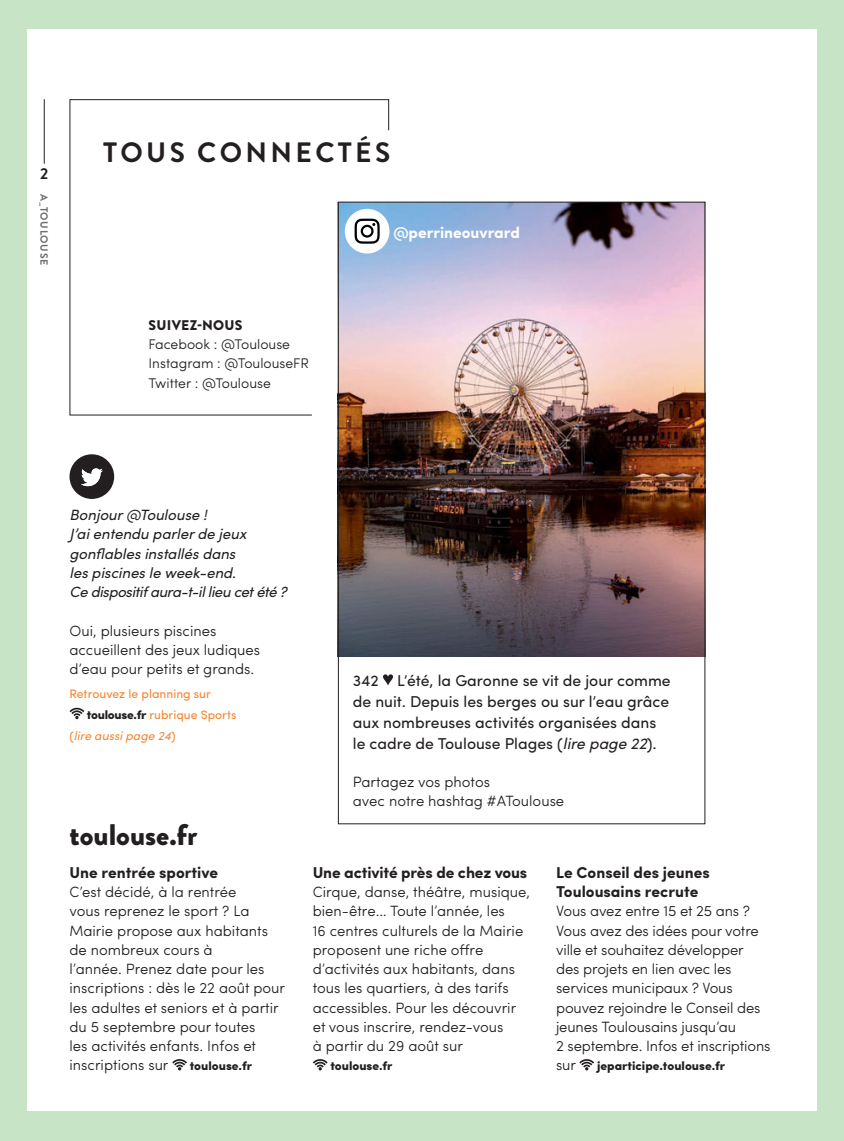
<style>
.page{position:relative;width:844px;height:1141px;background:#fff}
.page>*{position:absolute;margin:0;border:0;box-sizing:border-box;transform-origin:0 0}
.t1{font:900 29.75px "Brandon Grotesque";color:#231f20}
.t2{font:700 28px "Brandon Grotesque";letter-spacing:.12em;color:#231f20}
.t3{font:15.75px/21px "Sofia Pro";color:#231f20}
.t4{font:700 15.75px/19.2px "Sofia Pro";color:#231f20}
.t5{font:700 15.75px "Sofia Pro";color:#fff}
.t6{font:700 15.75px "Brandon Grotesque";color:#231f20}
.t7{font:300 14.88px/19.2px "Sofia Pro";color:#231f20}
.t8{font:italic 14.88px/19.2px "Sofia Pro";color:#231f20}
.t9{font:300 14px/19.2px "Sofia Pro";color:#231f20}
.t10{font:900 14px "Brandon Grotesque";letter-spacing:.02em;color:#231f20}
.t11{font:12.25px "Sofia Pro";color:#f68631}
.t12{font:900 12.25px "Sofia Pro";color:#231f20}
.t13{font:italic 12.25px "Sofia Pro";color:#f68631}
.t14{font:700 10.5px "Brandon Grotesque";letter-spacing:.06em;color:#6d6e70}
.s1{font-weight:900;color:#231f20}
.s2{font-style:normal}
.s3{font-style:italic}
</style>
<div class="page">
<div style="left:0;top:0;width:843px;height:1141px;background:#c7e4c7"></div>
<div style="left:27px;top:30px;width:789px;height:1081px;background:#fff"></div>
<img style="left:69px;top:99px;width:636px;height:726px">
<svg style="left:172px;top:1059px;width:15px;height:11px"></svg>
<svg style="left:313px;top:1059px;width:14px;height:11px"></svg>
<svg style="left:579px;top:1059px;width:15px;height:11px"></svg>
<svg style="left:383px;top:674px;width:10px;height:12px"></svg>
<div style="left:345px;top:209px;width:44px;height:44px;background:#fff;border-radius:50%"></div>
<svg style="left:354px;top:219px;width:25px;height:25px"></svg>
<svg style="left:69px;top:708px;width:15px;height:11px"></svg>
<hr style="left:44px;top:99px;width:1px;height:65px;background:#231f20">
<p class="t6" style="left:40px;top:164px;width:10px">2</p>
<p class="t14" style="left:50px;top:194px;width:72px;rotate:90deg">A_TOULOUSE</p>
<h2 class="t2" style="left:103px;top:136px;width:288px">TOUS CONNECTÉS</h2>
<p class="t10" style="left:148px;top:317px;width:95px">SUIVEZ-NOUS</p>
<p class="t9" style="left:148px;top:336px;width:162px">Facebook : @Toulouse<br>Instagram : @ToulouseFR<br>Twitter : @Toulouse</p>
<p class="t5" style="left:393px;top:226px;width:128px">@perrineouvrard</p>
<p class="t8" style="left:69px;top:507px;width:219px">Bonjour @Toulouse !<br>J’ai entendu parler de jeux gonflables installés dans<br>les piscines le week-end.<br>Ce dispositif aura-t-il lieu cet été ?</p>
<p class="t7" style="left:69px;top:622px;width:192px">Oui, plusieurs piscines accueillent des jeux ludiques d’eau pour petits et grands.</p>
<p class="t11" style="left:69px;top:689px;width:143px">Retrouvez le planning sur</p>
<p class="t11" style="left:87px;top:710px;width:151px"><span class="s1">toulouse.fr</span> rubrique Sports</p>
<p class="t13" style="left:69px;top:731px;width:107px"><span class="s2">(</span>lire aussi page 24<span class="s2">)</span></p>
<h1 class="t1" style="left:69px;top:817px;width:129px">toulouse.fr</h1>
<p class="t4" style="left:69px;top:865px;width:150px">Une rentrée sportive</p>
<p class="t7" style="left:69px;top:884px;width:217px">C’est décidé, à la rentrée<br>vous reprenez le sport ? La<br>Mairie propose aux habitants de nombreux cours à<br>l’année. Prenez date pour les inscriptions : dès le 22 août pour les adultes et seniors et à partir du 5 septembre pour toutes<br>les activités enfants. Infos et inscriptions sur</p>
<p class="t12" style="left:190px;top:1059px;width:64px">toulouse.fr</p>
<p class="t3" style="left:353px;top:671px;width:319px">342 L’été, la Garonne se vit de jour comme de nuit. Depuis les berges ou sur l’eau grâce aux nombreuses activités organisées dans le cadre de Toulouse Plages (<span class="s3">lire page 22</span>).</p>
<p class="t7" style="left:353px;top:774px;width:213px">Partagez vos photos<br>avec notre hashtag #AToulouse</p>
<p class="t4" style="left:313px;top:865px;width:216px">Une activité près de chez vous</p>
<p class="t7" style="left:313px;top:884px;width:219px">Cirque, danse, théâtre, musique, bien-être… Toute l’année, les<br>16 centres culturels de la Mairie proposent une riche offre d’activités aux habitants, dans tous les quartiers, à des tarifs accessibles. Pour les découvrir et vous inscrire, rendez-vous<br>à partir du 29 août sur</p>
<p class="t12" style="left:330px;top:1059px;width:64px">toulouse.fr</p>
<p class="t4" style="left:556px;top:865px;width:155px">Le Conseil des jeunes<br>Toulousains recrute</p>
<p class="t7" style="left:556px;top:903px;width:216px">Vous avez entre 15 et 25 ans ?<br>Vous avez des idées pour votre ville et souhaitez développer des projets en lien avec les services municipaux ? Vous pouvez rejoindre le Conseil des jeunes Toulousains jusqu’au<br>2 septembre. Infos et inscriptions sur</p>
<p class="t12" style="left:597px;top:1059px;width:129px">jeparticipe.toulouse.fr</p>
</div>
